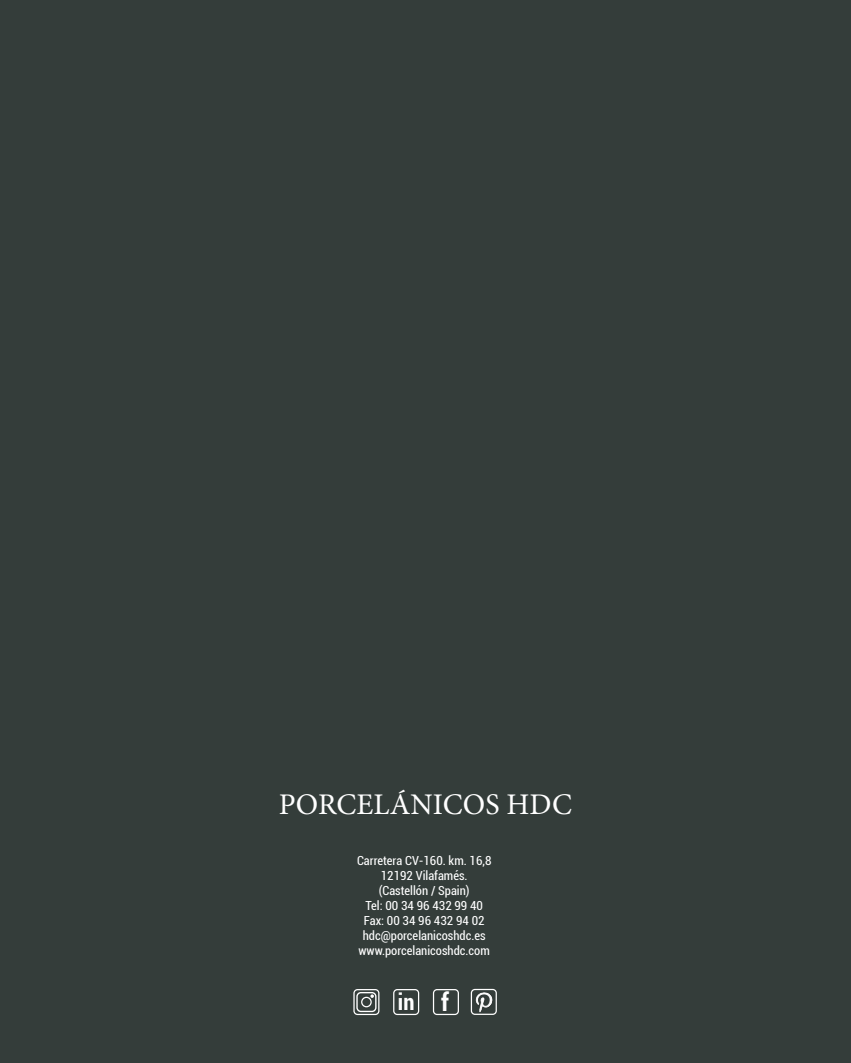
<style>
.page{position:relative;width:851px;height:1063px;background:#fff}
.page>*{position:absolute;margin:0;border:0;box-sizing:border-box;transform-origin:0 0}
.t1{font:30px "Minion Pro";color:#fff}
.t2{font:700 condensed 22.5px "Roboto";color:#fff}
.t3{font:condensed 12.5px/15px "Roboto";color:#fff;text-align:center}
.s1{font-size:25px}
</style>
<div class="page">
<div style="left:0;top:0;width:850px;height:1063px;background:#343d3a"></div>
<div style="left:353px;top:989px;width:26px;height:26px;border:1px solid #fff;border-radius:4px"></div>
<div style="left:356px;top:992px;width:20px;height:20px;border:1px solid #fff;border-radius:4px"></div>
<div style="left:361px;top:997px;width:10px;height:10px;border:1px solid #fff;border-radius:50%"></div>
<svg style="left:370px;top:994px;width:4px;height:4px"></svg>
<div style="left:393px;top:989px;width:26px;height:26px;border:1px solid #fff;border-radius:4px"></div>
<img style="left:472px;top:989px;width:24px;height:24px">
<div style="left:470px;top:989px;width:27px;height:26px;border:1px solid #fff;border-radius:4px"></div>
<div style="left:433px;top:989px;width:26px;height:26px;border:1px solid #fff;border-radius:4px"></div>
<h1 class="t1" style="left:279px;top:784px;width:294px">PORCELÁNICOS HDC</h1>
<p class="t3" style="left:357px;top:852px;width:136px">Carretera CV-160. km. 16,8<br>12192 Vilafamés. (Castellón / Spain)<br>Tel: 00 34 96 432 99 40<br>Fax: 00 34 96 432 94 02 hdc@porcelanicoshdc.es www.porcelanicoshdc.com</p>
<h2 class="t2" style="left:398px;top:986px;width:52px">in <span class="s1">f</span></h2>
</div>
